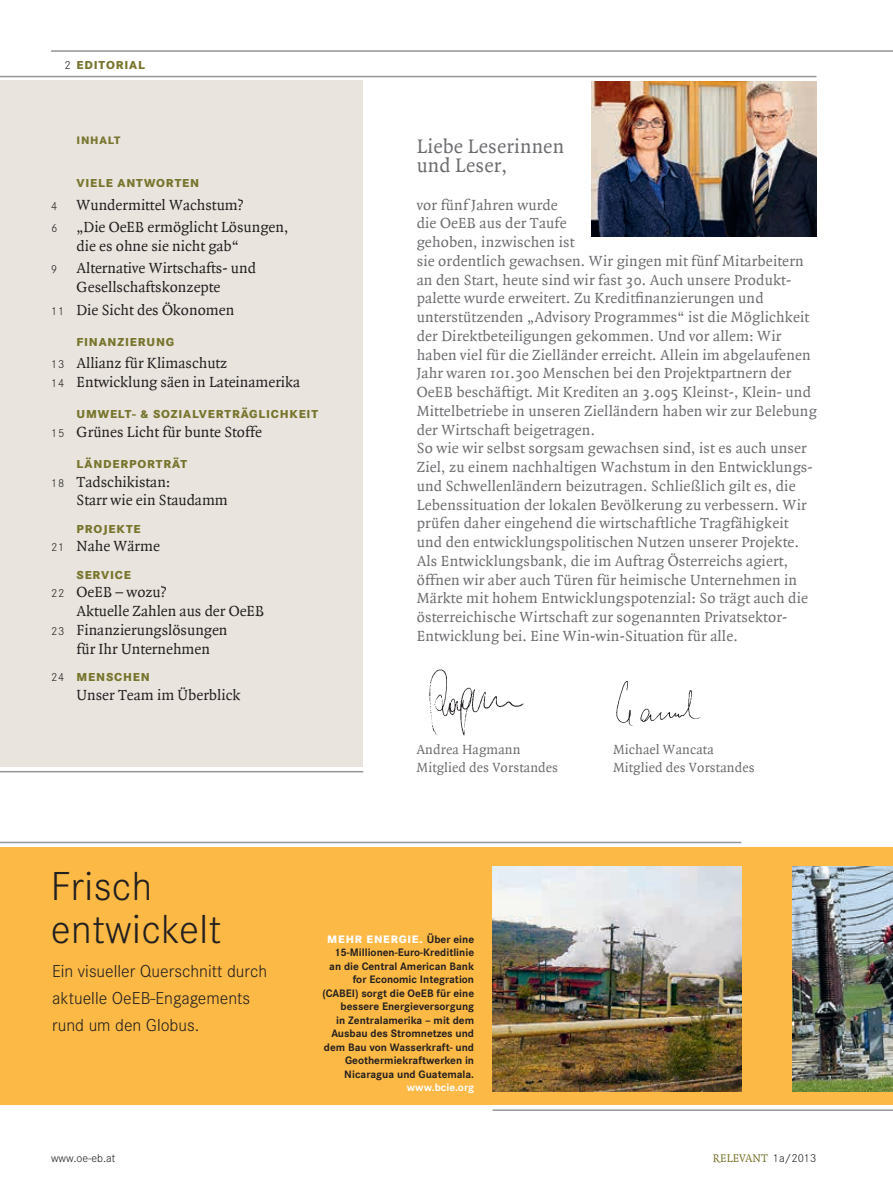
<style>
.page{position:relative;width:893px;height:1191px;background:#fff}
.page>*{position:absolute;margin:0;border:0;box-sizing:border-box;transform-origin:0 0}
.t1{font:300 42px/43.2px "Corporate S";letter-spacing:.01em;color:#231f20}
.t2{font:21px/18.8px "Quadraat";letter-spacing:.01em;color:#6c6d70}
.t3{font:300 18px/27px "Corporate S";color:#231f20}
.t4{font:15.75px/18.8px "Quadraat";letter-spacing:.01em;color:#6c6d70}
.t5{font:15.75px/22.5px "Quadraat";color:#231f20}
.t6{font:14.25px "Quadraat";letter-spacing:.01em;color:#6c6d70}
.t7{font:800 12px "Corporate S";letter-spacing:.07em;color:#78752e}
.t8{font:12px "Quadraat";color:#78752e}
.t9{font:300 12px "Corporate S";color:#231f20}
.t10{font:700 11.25px/13.5px "Corporate S";color:#231f20;text-align:right}
.t11{font:700 11.25px "Corporate S";color:#fff}
.t12{font:800 11.25px "Corporate S";letter-spacing:.07em;color:#78752e}
.s1{font-weight:300;color:#231f20}
.s2{font-family:"Corporate S";font-weight:300;font-size:12px}
.s3{font-weight:800;color:#fff}
.s4{font-family:"Corporate S";font-weight:300;color:#231f20}
</style>
<div class="page">
<div style="left:0;top:80px;width:362px;height:686px;background:#e9e5de"></div>
<div style="left:0;top:847px;width:893px;height:258px;background:#fdb945"></div>
<hr style="left:51px;top:50px;width:842px;height:2px;background:#939598">
<hr style="left:0;top:76px;width:816px;height:1px;background:#939598">
<hr style="left:0;top:841px;width:741px;height:2px;background:#939598">
<hr style="left:493px;top:1109px;width:400px;height:2px;background:#939598">
<img style="left:616px;top:681px;width:85px;height:45px">
<hr style="left:0;top:771px;width:363px;height:1px;background:#939598">
<img style="left:493px;top:866px;width:248px;height:225px">
<img style="left:792px;top:866px;width:101px;height:225px">
<img style="left:429px;top:669px;width:95px;height:67px">
<img style="left:591px;top:82px;width:225px;height:155px">
<p class="t7" style="left:65px;top:55px;width:82px"><span class="s1">2</span> EDITORIAL</p>
<p class="t12" style="left:77px;top:131px;width:45px">INHALT</p>
<p class="t7" style="left:77px;top:173px;width:124px">VIELE ANTWORTEN</p>
<p class="t5" style="left:51px;top:194px;width:239px"><span class="s2">4</span> Wundermittel Wachstum?<br><span class="s2">6</span> „Die OeEB ermöglicht Lösungen,</p>
<p class="t5" style="left:51px;top:235px;width:206px;text-align:center">die es ohne sie nicht gab“<br><span class="s2">9</span> Alternative Wirtschafts- und</p>
<p class="t5" style="left:51px;top:276px;width:185px;text-indent:26px">Gesellschaftskonzepte<br><span class="s2">11</span> Die Sicht des Ökonomen</p>
<p class="t7" style="left:77px;top:332px;width:99px">FINANZIERUNG</p>
<p class="t5" style="left:51px;top:354px;width:251px;line-height:18.8px"><span class="s2">13</span> Allianz für Klimaschutz<br><span class="s2">14</span> Entwicklung säen in Lateinamerika</p>
<p class="t7" style="left:77px;top:404px;width:243px">UMWELT- &amp; SOZIALVERTRÄGLICHKEIT</p>
<p class="t5" style="left:51px;top:421px;width:212px"><span class="s2">15</span> Grünes Licht für bunte Stoffe</p>
<p class="t7" style="left:77px;top:454px;width:112px">LÄNDERPORTRÄT</p>
<p class="t5" style="left:77px;top:472px;width:153px;line-height:18.8px;text-indent:-26px"><span class="s2">18</span> Tadschikistan:<br>Starr wie ein Staudamm</p>
<p class="t7" style="left:51px;top:519px;width:18px">P</p>
<p class="t7" style="left:85px;top:519px;width:57px">ROJEKTE</p>
<p class="t5" style="left:51px;top:535px;width:111px"><span class="s2">21</span> Nahe Wärme</p>
<p class="t7" style="left:51px;top:565px;width:18px">S</p>
<p class="t7" style="left:85px;top:565px;width:48px">ERVICE</p>
<p class="t5" style="left:51px;top:581px;width:117px"><span class="s2">22</span> OeEB – wozu?</p>
<p class="t5" style="left:77px;top:600px;width:189px">Aktuelle Zahlen aus der OeEB</p>
<p class="t5" style="left:51px;top:619px;width:178px"><span class="s2">23</span> Finanzierungslösungen</p>
<p class="t5" style="left:77px;top:638px;width:135px">für Ihr Unternehmen</p>
<p class="t7" style="left:51px;top:667px;width:100px"><span class="s1">24</span> MENSCHEN</p>
<p class="t5" style="left:77px;top:684px;width:165px">Unser Team im Überblick</p>
<h2 class="t2" style="left:417px;top:138px;width:149px">Liebe Leserinnen und Leser,</h2>
<p class="t4" style="left:417px;top:196px;width:402px">vor fünf Jahren wurde<br>die OeEB aus der Taufe<br>gehoben, inzwischen ist<br>sie ordentlich gewachsen. Wir gingen mit fünf Mitarbeitern an den Start, heute sind wir fast 30. Auch unsere Produkt&shy;palette wurde erweitert. Zu Kreditfinanzierungen und unterstützenden „Advisory Programmes“ ist die Möglichkeit der Direktbeteiligungen gekommen. Und vor allem: Wir haben viel für die Zielländer erreicht. Allein im abgelaufenen Jahr waren 101.300 Menschen bei den Projektpartnern der OeEB beschäftigt. Mit Krediten an 3.095 Kleinst-, Klein- und Mittelbetriebe in unseren Zielländern haben wir zur Belebung der Wirtschaft beigetragen.<br>So wie wir selbst sorgsam gewachsen sind, ist es auch unser Ziel, zu einem nachhaltigen Wachstum in den Entwicklungs&shy;und Schwellenländern beizutragen. Schließlich gilt es, die Lebenssituation der lokalen Bevölkerung zu verbessern. Wir prüfen daher eingehend die wirtschaftliche Tragfähigkeit und den entwicklungspolitischen Nutzen unserer Projekte.<br>Als Entwicklungsbank, die im Auftrag Österreichs agiert, öffnen wir aber auch Türen für heimische Unternehmen in Märkte mit hohem Entwicklungspotenzial: So trägt auch die österreichische Wirtschaft zur sogenannten Privatsektor-Entwicklung bei. Eine Win-win-Situation für alle.</p>
<p class="t6" style="left:416px;top:741px;width:106px">Andrea Hagmann</p>
<p class="t6" style="left:613px;top:741px;width:102px">Michael Wancata</p>
<p class="t6" style="left:416px;top:760px;width:143px">Mitglied des Vorstandes</p>
<p class="t6" style="left:613px;top:760px;width:143px">Mitglied des Vorstandes</p>
<h1 class="t1" style="left:51px;top:862px;width:172px">Frisch entwickelt</h1>
<p class="t3" style="left:52px;top:956px;width:217px">Ein visueller Querschnitt durch aktuelle OeEB-Engagements rund um den Globus.</p>
<p class="t10" style="left:322px;top:931px;width:153px"><span class="s3">MEHR ENERGIE.</span> Über eine<br>15-Millionen-Euro-Kreditlinie an die Central American Bank for Economic Integration (CABEI) sorgt die OeEB für eine bessere Energieversorgung<br>in Zentralamerika – mit dem<br>Ausbau des Stromnetzes und dem Bau von Wasserkraft- und<br>Geothermiekraftwerken in<br>Nicaragua und Guatemala.</p>
<p class="t11" style="left:407px;top:1078px;width:69px">www.bcie.org</p>
<p class="t9" style="left:51px;top:1149px;width:66px">www.oe-eb.at</p>
<p class="t8" style="left:713px;top:1151px;width:105px">Relevant <span class="s4">1a/2013</span></p>
</div>
